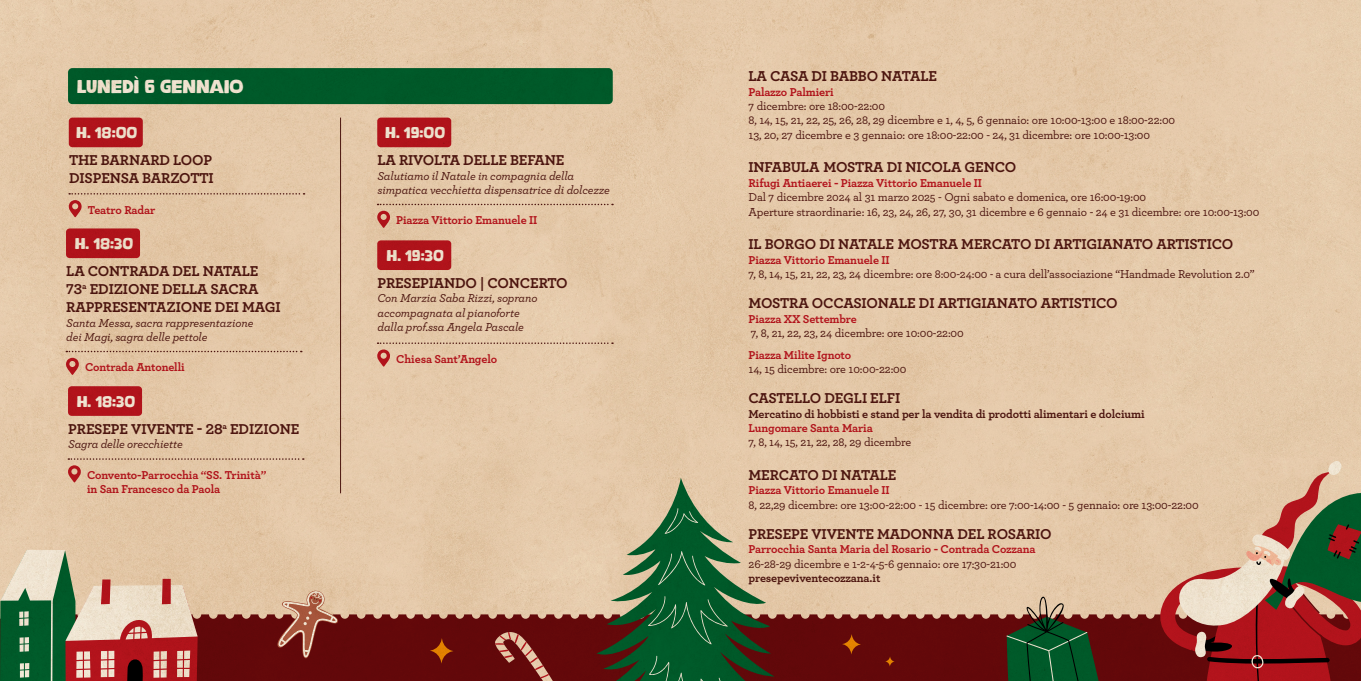
<style>
.page{position:relative;width:1361px;height:681px;background:#fff}
.page>*{position:absolute;margin:0;border:0;box-sizing:border-box;transform-origin:0 0}
.t1{font:18px "Brown Beige";letter-spacing:-.01em;color:#fff}
.t2{font:700 15px/18px "Archer Pro";letter-spacing:-.01em;color:#521813}
.t3{font:15px "Brown Beige";color:#fff}
.t4{font:500 12px/14.4px "Archer Pro";letter-spacing:-.01em;color:#521813}
.t5{font:700 12px/14.4px "Archer Pro";letter-spacing:-.01em;color:#be1622}
.t6{font:italic 500 12px/14.4px "Archer Pro";letter-spacing:-.01em;color:#521813}
.t7{font:700 12px "Archer Pro";letter-spacing:-.01em;color:#521813}
.s1{font-weight:700;color:#be1622}
.s2{font-style:italic}
</style>
<div class="page">
<img style="left:0;top:0;width:1361px;height:680px">
<h1 class="t1" style="left:77px;top:75px;width:168px">LUNEDÌ 6 GENNAIO</h1>
<p class="t3" style="left:76px;top:123px;width:63px">H. 18:00</p>
<p class="t3" style="left:385px;top:123px;width:61px">H. 19:00</p>
<p class="t2" style="left:69px;top:150px;width:146px">THE BARNARD LOOP<br>DISPENSA BARZOTTI</p>
<p class="t2" style="left:377px;top:150px;width:188px">LA RIVOLTA DELLE BEFANE</p>
<p class="t6" style="left:377px;top:167px;width:234px">Salutiamo il Natale in compagnia della simpatica vecchietta dispensatrice di dolcezze</p>
<p class="t5" style="left:88px;top:201px;width:69px">Teatro Radar</p>
<p class="t3" style="left:75px;top:234px;width:60px">H. 18:30</p>
<p class="t2" style="left:66px;top:261px;width:216px">LA CONTRADA DEL NATALE<br>73<sup>a</sup> EDIZIONE DELLA SACRA<br>RAPPRESENTAZIONE DEI MAGI</p>
<p class="t6" style="left:66px;top:314px;width:189px">Santa Messa, sacra rappresentazione dei Magi, sagra delle pettole</p>
<p class="t5" style="left:85px;top:359px;width:101px">Contrada Antonelli</p>
<p class="t3" style="left:77px;top:392px;width:60px">H. 18:30</p>
<p class="t2" style="left:68px;top:418px;width:233px">PRESEPE VIVENTE - 28<sup>a</sup> EDIZIONE</p>
<p class="t6" style="left:68px;top:436px;width:116px">Sagra delle orecchiette</p>
<p class="t5" style="left:87px;top:466px;width:181px">Convento-Parrocchia “SS. Trinità” in San Francesco da Paola</p>
<p class="t5" style="left:396px;top:212px;width:143px">Piazza Vittorio Emanuele II</p>
<p class="t3" style="left:386px;top:246px;width:59px">H. 19:30</p>
<p class="t2" style="left:377px;top:273px;width:192px">PRESEPIANDO | CONCERTO</p>
<p class="t6" style="left:377px;top:290px;width:162px">Con Marzia Saba Rizzi, soprano accompagnata al pianoforte dalla prof.ssa Angela Pascale</p>
<p class="t5" style="left:396px;top:351px;width:102px">Chiesa Sant’Angelo</p>
<p class="t2" style="left:748px;top:66px;width:190px">LA CASA DI BABBO NATALE</p>
<p class="t5" style="left:748px;top:84px;width:87px">Palazzo Palmieri</p>
<p class="t4" style="left:748px;top:98px;width:428px">7 dicembre: ore 18:00-22:00<br>8, 14, 15, 21, 22, 25, 26, 28, 29 dicembre e 1, 4, 5, 6 gennaio: ore 10:00-13:00 e 18:00-22:00<br>13, 20, 27 dicembre e 3 gennaio: ore 18:00-22:00 - 24, 31 dicembre: ore 10:00-13:00</p>
<p class="t2" style="left:748px;top:157px;width:269px">INFABULA MOSTRA DI NICOLA GENCO</p>
<p class="t5" style="left:748px;top:175px;width:235px">Rifugi Antiaerei - Piazza Vittorio Emanuele II</p>
<p class="t4" style="left:748px;top:189px;width:512px">Dal 7 dicembre 2024 al 31 marzo 2025 - Ogni sabato e domenica, ore 16:00-19:00<br>Aperture straordinarie: 16, 23, 24, 26, 27, 30, 31 dicembre e 6 gennaio - 24 e 31 dicembre: ore 10:00-13:00</p>
<p class="t2" style="left:748px;top:234px;width:486px">IL BORGO DI NATALE MOSTRA MERCATO DI ARTIGIANATO ARTISTICO</p>
<p class="t4" style="left:748px;top:252px;width:508px"><span class="s1">Piazza Vittorio Emanuele II<br></span>7, 8, 14, 15, 21, 22, 23, 24 dicembre: ore 8:00-24:00 <span class="s2">-</span> a cura dell’associazione “Handmade Revolution 2.0”</p>
<p class="t2" style="left:748px;top:293px;width:370px">MOSTRA OCCASIONALE DI ARTIGIANATO ARTISTICO</p>
<p class="t5" style="left:748px;top:310px;width:110px">Piazza XX Settembre</p>
<p class="t4" style="left:751px;top:325px;width:214px">7, 8, 21, 22, 23, 24 dicembre: ore 10:00-22:00</p>
<p class="t5" style="left:748px;top:346px;width:104px">Piazza Milite Ignoto</p>
<p class="t4" style="left:748px;top:361px;width:159px">14, 15 dicembre: ore 10:00-22:00</p>
<p class="t2" style="left:748px;top:388px;width:153px">CASTELLO DEGLI ELFI</p>
<p class="t7" style="left:748px;top:404px;width:398px">Mercatino di hobbisti e stand per la vendita di prodotti alimentari e dolciumi</p>
<p class="t5" style="left:748px;top:420px;width:126px">Lungomare Santa Maria</p>
<p class="t4" style="left:748px;top:434px;width:164px">7, 8, 14, 15, 21, 22, 28, 29 dicembre</p>
<p class="t2" style="left:748px;top:465px;width:149px">MERCATO DI NATALE</p>
<p class="t5" style="left:748px;top:482px;width:143px">Piazza Vittorio Emanuele II</p>
<p class="t4" style="left:748px;top:496px;width:452px">8, 22,29 dicembre: ore 13:00-22:00 - 15 dicembre: ore 7:00-14:00 - 5 gennaio: ore 13:00-22:00</p>
<p class="t2" style="left:748px;top:523px;width:305px">PRESEPE VIVENTE MADONNA DEL ROSARIO</p>
<p class="t5" style="left:748px;top:541px;width:289px">Parrocchia Santa Maria del Rosario - Contrada Cozzana</p>
<p class="t4" style="left:748px;top:555px;width:269px">26-28-29 dicembre e 1-2-4-5-6 gennaio: ore 17:30-21:00</p>
<p class="t7" style="left:748px;top:568px;width:133px">presepeviventecozzana.it</p>
</div>
